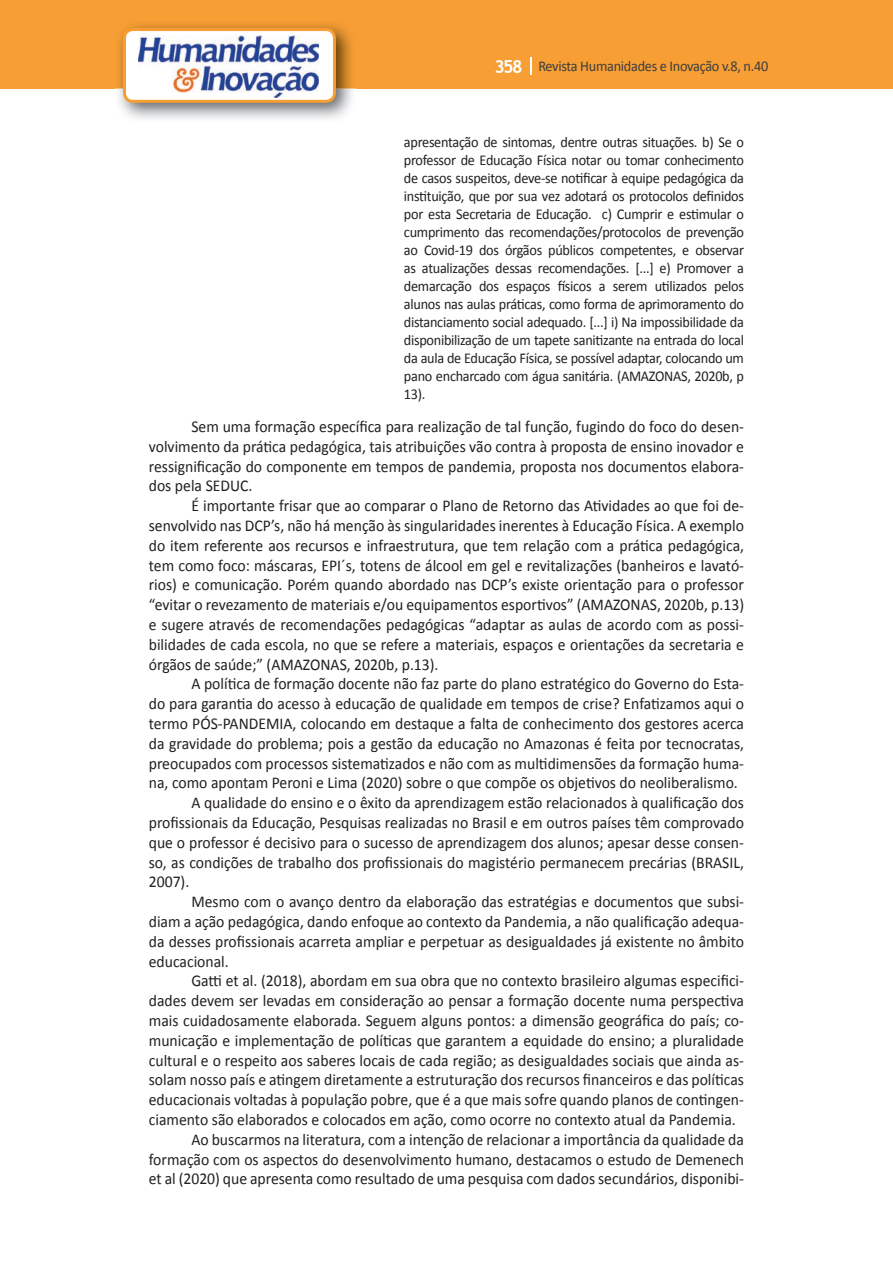
<style>
.page{position:relative;width:893px;height:1263px;background:#fff}
.page>*{position:absolute;margin:0;border:0;box-sizing:border-box;transform-origin:0 0}
.t1{font:16.5px/19.8px "Calibri";color:#231f20;text-align:justify;scale:.95 1}
.t2{font:15px/18px "Calibri";letter-spacing:-.02em;color:#231f20;text-align:justify;scale:.95 1}
.t3{font:15px "Calibri";letter-spacing:-.02em;color:#3e3e3f;scale:.95 1}
.s1{font-family:"Trebuchet MS";font-weight:700;font-size:18px;color:#fff}
</style>
<div class="page">
<div style="left:0;top:0;width:893px;height:88px;background:#f79e34"></div>
<svg style="left:530px;top:57px;width:2px;height:18px"></svg>
<img style="left:115px;top:24px;width:241px;height:95px">
<svg style="left:123px;top:28px;width:213px;height:75px"></svg>
<p class="t3" style="left:495px;top:57px;width:290px"><span class="s1">358</span> Revista Humanidades e Inovação v.8, n.40</p>
<p class="t2" style="left:404px;top:133px;width:360px">apresentação de sintomas, dentre outras situações. b) Se o professor de Educação Física notar ou tomar conhecimento de casos suspeitos, deve-se notificar à equipe pedagógica da instituição, que por sua vez adotará os protocolos definidos por esta Secretaria de Educação. c) Cumprir e estimular o cumprimento das recomendações/protocolos de prevenção ao Covid-19 dos órgãos públicos competentes, e observar as atualizações dessas recomendações. [...] e) Promover a demarcação dos espaços físicos a serem utilizados pelos alunos nas aulas práticas, como forma de aprimoramento do distanciamento social adequado. [...] i) Na impossibilidade da disponibilização de um tapete sanitizante na entrada do local da aula de Educação Física, se possível adaptar, colocando um pano encharcado com água sanitária. (AMAZONAS, 2020b, p 13).</p>
<p class="t1" style="left:149px;top:417px;width:628px;text-indent:43px">Sem uma formação específica para realização de tal função, fugindo do foco do desen&shy;volvimento da prática pedagógica, tais atribuições vão contra à proposta de ensino inovador e ressignificação do componente em tempos de pandemia, proposta nos documentos elabora&shy;dos pela SEDUC.</p>
<p class="t1" style="left:149px;top:496px;width:628px;text-indent:43px">É importante frisar que ao comparar o Plano de Retorno das Atividades ao que foi de&shy;senvolvido nas DCP’s, não há menção às singularidades inerentes à Educação Física. A exemplo do item referente aos recursos e infraestrutura, que tem relação com a prática pedagógica, tem como foco: máscaras, EPI´s, totens de álcool em gel e revitalizações (banheiros e lavató&shy;rios) e comunicação. Porém quando abordado nas DCP’s existe orientação para o professor “evitar o revezamento de materiais e/ou equipamentos esportivos” (AMAZONAS, 2020b, p.13) e sugere através de recomendações pedagógicas “adaptar as aulas de acordo com as possi&shy;bilidades de cada escola, no que se refere a materiais, espaços e orientações da secretaria e órgãos de saúde;” (AMAZONAS, 2020b, p.13).</p>
<p class="t1" style="left:191px;top:674px;width:583px">A política de formação docente não faz parte do plano estratégico do Governo do Esta-</p>
<p class="t1" style="left:149px;top:694px;width:628px">do para garantia do acesso à educação de qualidade em tempos de crise? Enfatizamos aqui o</p>
<p class="t1" style="left:149px;top:714px;width:628px">termo PÓS-PANDEMIA, colocando em destaque a falta de conhecimento dos gestores acerca</p>
<p class="t1" style="left:149px;top:733px;width:628px">da gravidade do problema; pois a gestão da educação no Amazonas é feita por tecnocratas,</p>
<p class="t1" style="left:149px;top:753px;width:628px">preocupados com processos sistematizados e não com as multidimensões da formação huma-</p>
<p class="t1" style="left:149px;top:773px;width:622px">na, como apontam Peroni e Lima (2020) sobre o que compõe os objetivos do neoliberalismo.</p>
<p class="t1" style="left:191px;top:793px;width:583px">A qualidade do ensino e o êxito da aprendizagem estão relacionados à qualificação dos</p>
<p class="t1" style="left:149px;top:813px;width:628px">profissionais da Educação, Pesquisas realizadas no Brasil e em outros países têm comprovado</p>
<p class="t1" style="left:149px;top:832px;width:628px">que o professor é decisivo para o sucesso de aprendizagem dos alunos; apesar desse consen-</p>
<p class="t1" style="left:149px;top:852px;width:628px">so, as condições de trabalho dos profissionais do magistério permanecem precárias (BRASIL,</p>
<p class="t1" style="left:149px;top:872px;width:44px">2007).</p>
<p class="t1" style="left:191px;top:892px;width:583px">Mesmo com o avanço dentro da elaboração das estratégias e documentos que subsi-</p>
<p class="t1" style="left:149px;top:912px;width:628px">diam a ação pedagógica, dando enfoque ao contexto da Pandemia, a não qualificação adequa-</p>
<p class="t1" style="left:149px;top:931px;width:628px">da desses profissionais acarreta ampliar e perpetuar as desigualdades já existente no âmbito</p>
<p class="t1" style="left:149px;top:951px;width:86px">educacional.</p>
<p class="t1" style="left:191px;top:971px;width:583px">Gatti et al. (2018), abordam em sua obra que no contexto brasileiro algumas especifici-</p>
<p class="t1" style="left:149px;top:991px;width:628px">dades devem ser levadas em consideração ao pensar a formação docente numa perspectiva</p>
<p class="t1" style="left:149px;top:1011px;width:628px">mais cuidadosamente elaborada. Seguem alguns pontos: a dimensão geográfica do país; co-</p>
<p class="t1" style="left:149px;top:1030px;width:628px">municação e implementação de políticas que garantem a equidade do ensino; a pluralidade</p>
<p class="t1" style="left:149px;top:1050px;width:628px">cultural e o respeito aos saberes locais de cada região; as desigualdades sociais que ainda as-</p>
<p class="t1" style="left:149px;top:1070px;width:628px">solam nosso país e atingem diretamente a estruturação dos recursos financeiros e das políticas</p>
<p class="t1" style="left:149px;top:1090px;width:628px">educacionais voltadas à população pobre, que é a que mais sofre quando planos de contingen-</p>
<p class="t1" style="left:149px;top:1110px;width:619px">ciamento são elaborados e colocados em ação, como ocorre no contexto atual da Pandemia.</p>
<p class="t1" style="left:191px;top:1129px;width:583px">Ao buscarmos na literatura, com a intenção de relacionar a importância da qualidade da</p>
<p class="t1" style="left:149px;top:1149px;width:628px">formação com os aspectos do desenvolvimento humano, destacamos o estudo de Demenech</p>
<p class="t1" style="left:149px;top:1169px;width:628px">et al (2020) que apresenta como resultado de uma pesquisa com dados secundários, disponibi-</p>
</div>
